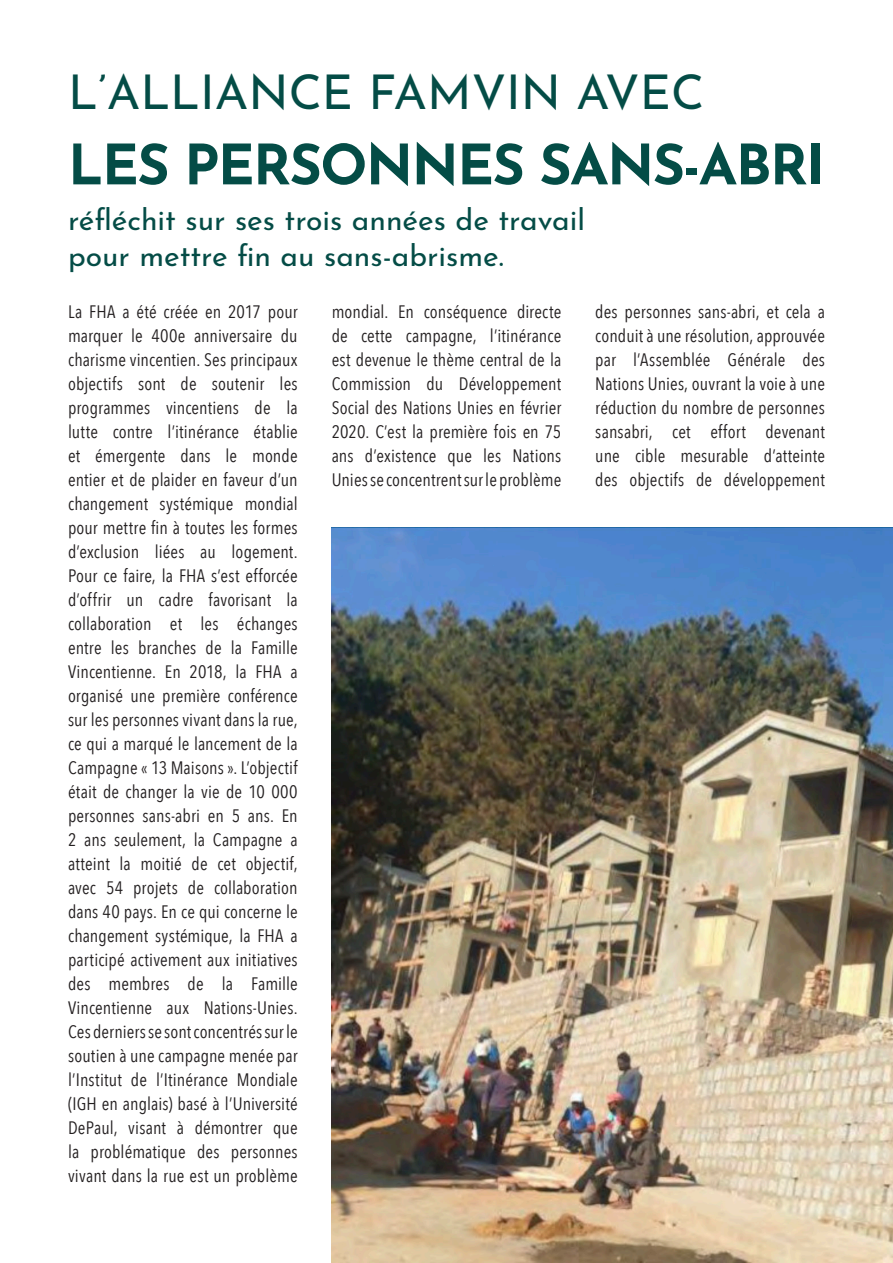
<style>
.page{position:relative;width:893px;height:1263px;background:#fff}
.page>*{position:absolute;margin:0;border:0;box-sizing:border-box;transform-origin:0 0}
.t1{font:700 55.5px "Josefin Sans";letter-spacing:-.03em;color:#044c46}
.t2{font:48px "Josefin Sans";color:#044c46}
.t3{font:30px "Josefin Sans";color:#044c46}
.t4{font:18px/24px "Avenir Next Condensed";letter-spacing:.005em;color:#231f20;text-align:justify}
</style>
<div class="page">
<img style="left:332px;top:527px;width:561px;height:736px">
<p class="t2" style="left:68px;top:53px;width:638px">L’ALLIANCE FAMVIN AVEC</p>
<p class="t1" style="left:68px;top:115px;width:758px">LES PERSONNES SANS-ABRI</p>
<p class="t3" style="left:68px;top:194px;width:518px">réfléchit sur ses trois années de travail</p>
<p class="t3" style="left:68px;top:230px;width:437px">pour mettre fin au sans-abrisme.</p>
<p class="t4" style="left:68px;top:299px;width:231px">La FHA a été créée en 2017 pour marquer le 400e anniversaire du charisme vincentien. Ses principaux objectifs sont de soutenir les programmes vincentiens de la lutte contre l’itinérance établie et émergente dans le monde entier et de plaider en faveur d’un changement systémique mondial pour mettre fin à toutes les formes d’exclusion liées au logement.<br>Pour ce faire, la FHA s’est efforcée d’offrir un cadre favorisant la collaboration et les échanges entre les branches de la Famille Vincentienne. En 2018, la FHA a organisé une première conférence sur les personnes vivant dans la rue, ce qui a marqué le lancement de la Campagne « 13 Maisons ». L’objectif était de changer la vie de 10 000 personnes sans-abri en 5 ans. En 2 ans seulement, la Campagne a atteint la moitié de cet objectif, avec 54 projets de collaboration dans 40 pays. En ce qui concerne le changement systémique, la FHA a participé activement aux initiatives des membres de la Famille Vincentienne aux Nations-Unies.<br>Ces derniers se sont concentrés sur le soutien à une campagne menée par l’Institut de l’Itinérance Mondiale (IGH en anglais) basé à l’Université DePaul, visant à démontrer que la problématique des personnes vivant dans la rue est un problème</p>
<p class="t4" style="left:332px;top:299px;width:231px">mondial. En conséquence directe de cette campagne, l’itinérance est devenue le thème central de la Commission du Développement Social des Nations Unies en février 2020. C’est la première fois en 75 ans d’existence que les Nations Unies se concentrent sur le problème</p>
<p class="t4" style="left:595px;top:299px;width:231px">des personnes sans-abri, et cela a conduit à une résolution, approuvée par l’Assemblée Générale des Nations Unies, ouvrant la voie à une réduction du nombre de personnes sansabri, cet effort devenant une cible mesurable d’atteinte des objectifs de développement</p>
</div>
